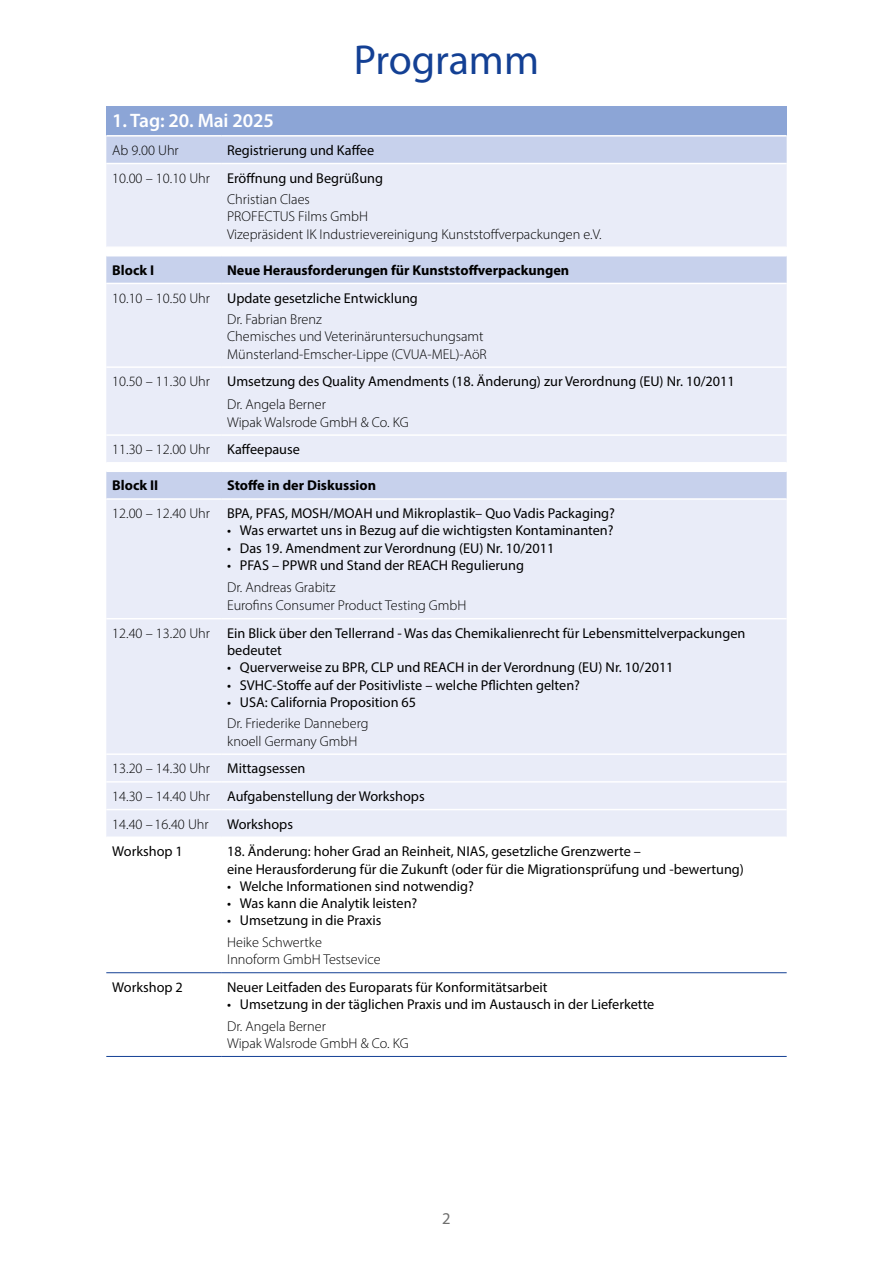
<style>
.page{position:relative;width:893px;height:1263px;background:#fff}
.page>*{position:absolute;margin:0;border:0;box-sizing:border-box;transform-origin:0 0}
.blau_fett{font:42px "Myriad Pro";letter-spacing:-.005em;color:#134094}
.tabelle_Fliesstext{font:600 19.5px "Myriad Pro";letter-spacing:-.005em;color:#fff}
.t1{font:16.5px "Myriad Pro";color:#6f6f6e}
.tabelle_Fliesstext-2{font:14.25px/17.2px "Myriad Pro";color:#000}
.tabelle_name{font:300 14.25px/17.2px "Myriad Pro";color:#000}
.tabelle_Fliesstext-3{font:300 14.25px "Myriad Pro";color:#000}
.tabelle_Fliesstext-4{font:700 14.25px "Myriad Pro";color:#000}
</style>
<div class="page">
<div style="left:106px;top:106px;width:681px;height:30px;background:#8ca5d6"></div>
<div style="left:106px;top:137px;width:681px;height:26px;background:#c7d1ec"></div>
<div style="left:106px;top:164px;width:681px;height:82px;background:#e9ecf8"></div>
<svg style="left:106px;top:256px;width:681px;height:800px;fill:#e9ecf8"></svg>
<hr style="left:106px;top:972px;width:115px;height:1px;background:#134094">
<hr style="left:221px;top:972px;width:566px;height:1px;background:#134094">
<hr style="left:106px;top:1056px;width:115px;height:1px;background:#134094">
<hr style="left:221px;top:1056px;width:566px;height:1px;background:#134094">
<hr style="left:106px;top:135px;width:115px;height:2px;background:#fff">
<hr style="left:221px;top:135px;width:566px;height:2px;background:#fff">
<hr style="left:106px;top:283px;width:115px;height:1px;background:#fff">
<hr style="left:221px;top:283px;width:566px;height:1px;background:#fff">
<hr style="left:106px;top:366px;width:115px;height:2px;background:#fff">
<hr style="left:221px;top:366px;width:566px;height:2px;background:#fff">
<hr style="left:106px;top:434px;width:115px;height:2px;background:#fff">
<hr style="left:221px;top:434px;width:566px;height:2px;background:#fff">
<hr style="left:106px;top:462px;width:115px;height:1px;background:#fff">
<hr style="left:221px;top:462px;width:566px;height:1px;background:#fff">
<hr style="left:106px;top:470px;width:115px;height:2px;background:#fff">
<hr style="left:221px;top:470px;width:566px;height:2px;background:#fff">
<hr style="left:106px;top:498px;width:115px;height:2px;background:#fff">
<hr style="left:221px;top:498px;width:566px;height:2px;background:#fff">
<hr style="left:106px;top:618px;width:115px;height:1px;background:#fff">
<hr style="left:221px;top:618px;width:566px;height:1px;background:#fff">
<hr style="left:106px;top:753px;width:115px;height:2px;background:#fff">
<hr style="left:221px;top:753px;width:566px;height:2px;background:#fff">
<hr style="left:106px;top:781px;width:115px;height:2px;background:#fff">
<hr style="left:221px;top:781px;width:566px;height:2px;background:#fff">
<hr style="left:106px;top:809px;width:115px;height:1px;background:#fff">
<hr style="left:221px;top:809px;width:566px;height:1px;background:#fff">
<hr style="left:106px;top:836px;width:115px;height:2px;background:#fff">
<hr style="left:221px;top:836px;width:566px;height:2px;background:#fff">
<p class="blau_fett" style="left:354px;top:34px;width:187px">Programm</p>
<p class="tabelle_Fliesstext" style="left:112px;top:108px;width:163px">1. Tag: 20. Mai 2025</p>
<p class="tabelle_Fliesstext-3" style="left:112px;top:142px;width:68px">Ab 9.00 Uhr</p>
<p class="tabelle_Fliesstext-2" style="left:227px;top:141px;width:149px">Registrierung und Kaffee</p>
<p class="tabelle_Fliesstext-3" style="left:112px;top:169px;width:99px">10.00 – 10.10 Uhr</p>
<p class="tabelle_Fliesstext-2" style="left:227px;top:169px;width:157px">Eröffnung und Begrüßung</p>
<p class="tabelle_name" style="left:227px;top:191px;width:376px">Christian Claes<br>PROFECTUS Films GmbH<br>Vizepräsident IK Industrievereinigung Kunststoffverpackungen e.V.</p>
<p class="tabelle_Fliesstext-4" style="left:112px;top:261px;width:43px">Block I</p>
<p class="tabelle_Fliesstext-4" style="left:227px;top:261px;width:344px">Neue Herausforderungen für Kunststoffverpackungen</p>
<p class="tabelle_Fliesstext-3" style="left:112px;top:289px;width:99px">10.10 – 10.50 Uhr</p>
<p class="tabelle_Fliesstext-2" style="left:227px;top:289px;width:192px">Update gesetzliche Entwicklung</p>
<p class="tabelle_name" style="left:227px;top:311px;width:261px">Dr. Fabrian Brenz<br>Chemisches und Veterinäruntersuchungsamt<br>Münsterland-Emscher-Lippe (CVUA-MEL)-AöR</p>
<p class="tabelle_Fliesstext-3" style="left:112px;top:373px;width:99px">10.50 – 11.30 Uhr</p>
<p class="tabelle_Fliesstext-2" style="left:227px;top:373px;width:509px">Umsetzung des Quality Amendments (18. Änderung) zur Verordnung (EU) Nr. 10/2011</p>
<p class="tabelle_name" style="left:227px;top:395px;width:183px;line-height:18px">Dr. Angela Berner<br>Wipak Walsrode GmbH &amp; Co. KG</p>
<p class="tabelle_Fliesstext-3" style="left:112px;top:441px;width:99px">11.30 – 12.00 Uhr</p>
<p class="tabelle_Fliesstext-2" style="left:227px;top:441px;width:74px">Kaffeepause</p>
<p class="tabelle_Fliesstext-4" style="left:112px;top:476px;width:47px">Block II</p>
<p class="tabelle_Fliesstext-4" style="left:227px;top:476px;width:150px">Stoffe in der Diskussion</p>
<p class="tabelle_Fliesstext-3" style="left:112px;top:505px;width:99px">12.00 – 12.40 Uhr</p>
<p class="tabelle_Fliesstext-2" style="left:227px;top:505px;width:389px">BPA, PFAS, MOSH/MOAH und Mikroplastik– Quo Vadis Packaging?</p>
<p class="tabelle_Fliesstext-2" style="left:227px;top:522px;width:388px">• Was erwartet uns in Bezug auf die wichtigsten Kontaminanten?</p>
<p class="tabelle_Fliesstext-2" style="left:227px;top:539px;width:329px">• Das 19. Amendment zur Verordnung (EU) Nr. 10/2011</p>
<p class="tabelle_Fliesstext-2" style="left:227px;top:556px;width:298px">• PFAS – PPWR und Stand der REACH Regulierung</p>
<p class="tabelle_name" style="left:227px;top:578px;width:241px;line-height:18px">Dr. Andreas Grabitz<br>Eurofins Consumer Product Testing GmbH</p>
<p class="tabelle_Fliesstext-3" style="left:112px;top:625px;width:99px">12.40 – 13.20 Uhr</p>
<p class="tabelle_Fliesstext-2" style="left:227px;top:624px;width:520px">Ein Blick über den Tellerrand - Was das Chemikalienrecht für Lebensmittelverpackungen bedeutet</p>
<p class="tabelle_Fliesstext-2" style="left:227px;top:659px;width:448px">• Querverweise zu BPR, CLP und REACH in der Verordnung (EU) Nr. 10/2011</p>
<p class="tabelle_Fliesstext-2" style="left:227px;top:676px;width:354px">• SVHC-Stoffe auf der Positivliste – welche Pflichten gelten?</p>
<p class="tabelle_Fliesstext-2" style="left:227px;top:693px;width:191px">• USA: California Proposition 65</p>
<p class="tabelle_name" style="left:227px;top:715px;width:143px">Dr. Friederike Danneberg knoell Germany GmbH</p>
<p class="tabelle_Fliesstext-3" style="left:112px;top:760px;width:99px">13.20 – 14.30 Uhr</p>
<p class="tabelle_Fliesstext-2" style="left:227px;top:760px;width:80px">Mittagsessen</p>
<p class="tabelle_Fliesstext-3" style="left:112px;top:788px;width:99px">14.30 – 14.40 Uhr</p>
<p class="tabelle_Fliesstext-2" style="left:227px;top:787px;width:199px">Aufgabenstellung der Workshops</p>
<p class="tabelle_Fliesstext-3" style="left:112px;top:815px;width:98px">14.40 – 16.40 Uhr</p>
<p class="tabelle_Fliesstext-2" style="left:227px;top:815px;width:67px">Workshops</p>
<p class="tabelle_Fliesstext-2" style="left:112px;top:843px;width:72px">Workshop 1</p>
<p class="tabelle_Fliesstext-2" style="left:227px;top:843px;width:518px">18. Änderung: hoher Grad an Reinheit, NIAS, gesetzliche Grenzwerte –<br>eine Herausforderung für die Zukunft (oder für die Migrationsprüfung und -bewertung)</p>
<p class="tabelle_Fliesstext-2" style="left:227px;top:877px;width:248px">• Welche Informationen sind notwendig?</p>
<p class="tabelle_Fliesstext-2" style="left:227px;top:894px;width:192px">• Was kann die Analytik leisten?</p>
<p class="tabelle_Fliesstext-2" style="left:227px;top:912px;width:156px">• Umsetzung in die Praxis</p>
<p class="tabelle_name" style="left:227px;top:933px;width:155px">Heike Schwertke<br>Innoform GmbH Testsevice</p>
<p class="tabelle_Fliesstext-2" style="left:112px;top:978px;width:72px">Workshop 2</p>
<p class="tabelle_Fliesstext-2" style="left:227px;top:978px;width:322px">Neuer Leitfaden des Europarats für Konformitätsarbeit</p>
<p class="tabelle_Fliesstext-2" style="left:227px;top:995px;width:429px">• Umsetzung in der täglichen Praxis und im Austausch in der Lieferkette</p>
<p class="tabelle_name" style="left:227px;top:1017px;width:183px">Dr. Angela Berner<br>Wipak Walsrode GmbH &amp; Co. KG</p>
<p class="t1" style="left:442px;top:1208px;width:10px">2</p>
</div>
